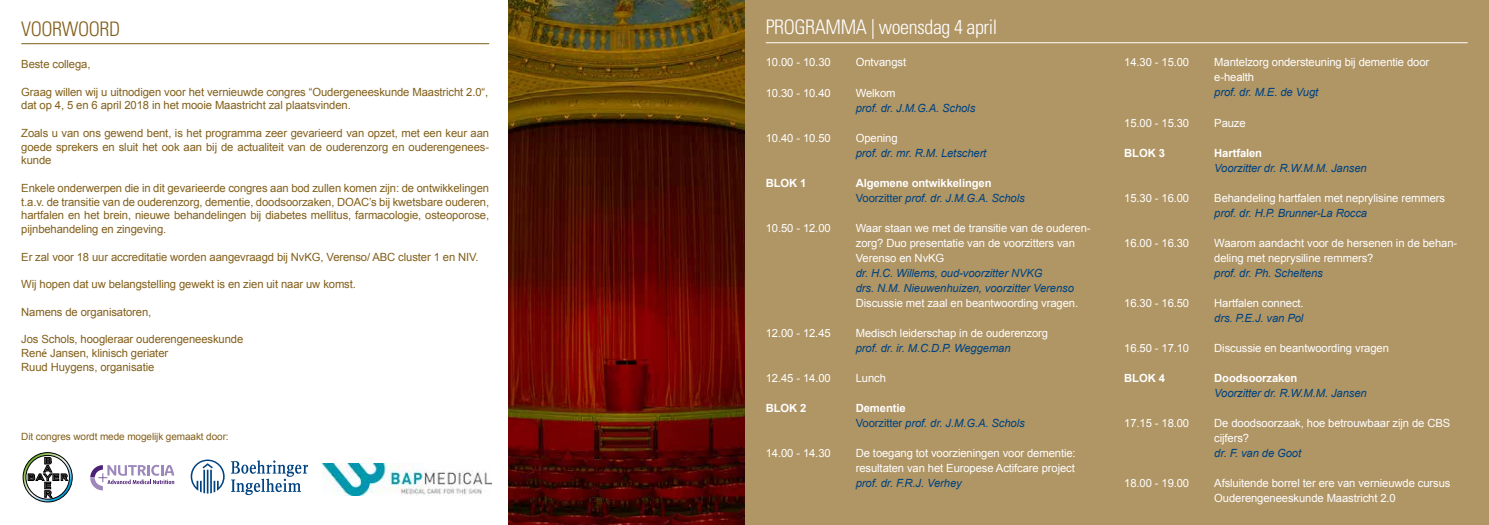
<style>
.page{position:relative;width:1489px;height:525px;background:#fff}
.page>*{position:absolute;margin:0;border:0;box-sizing:border-box;transform-origin:0 0}
.t1{font:300 condensed 20px "Univers LT Std";letter-spacing:-.02em;color:#fff}
.t2{font:300 condensed 20px "Univers LT Std";letter-spacing:-.02em;color:#825f1a}
.t3{font:11.25px/13.8px "Arial";letter-spacing:-.01em;color:#825f1a}
.t4{font:11.25px/15px "Arial";letter-spacing:-.01em;color:#fff}
.t5{font:italic 11.25px/15px "Arial";letter-spacing:-.01em;color:#004380}
.t6{font:700 11.25px/15px "Arial";letter-spacing:-.01em;color:#fff}
.t7{font:10px "Arial";letter-spacing:-.01em;color:#825f1a}
.s1{font-family:"The Sans Plain"}
.s2{font-weight:400;color:#004380}
.s3{font-weight:400;font-style:italic;color:#004380}
.s4{font-weight:700;font-style:normal;color:#fff}
.s5{font-style:normal}
</style>
<div class="page">
<div style="left:744px;top:0;width:744px;height:524px;background:#b09565"></div>
<img style="left:508px;top:0;width:236px;height:524px">
<img style="left:322px;top:463px;width:169px;height:31px">
<svg style="left:23px;top:452px;width:49px;height:50px"></svg>
<svg style="left:90px;top:464px;width:84px;height:26px"></svg>
<svg style="left:191px;top:459px;width:34px;height:34px"></svg>
<svg style="left:231px;top:460px;width:77px;height:34px"></svg>
<hr style="left:21px;top:43px;width:468px;height:1px;background:#825f1a">
<hr style="left:765px;top:42px;width:702px;height:1px;background:#fff">
<h1 class="t2" style="left:21px;top:17px;width:101px">VOORWOORD</h1>
<p class="t3" style="left:21px;top:57px;width:71px">Beste collega,</p>
<p class="t3" style="left:21px;top:85px;width:468px">Graag willen wij u uitnodigen voor het vernieuwde congres “Oudergeneeskunde Maastricht 2.0“, dat op 4, 5 en 6 april 2018 in het mooie Maastricht zal plaatsvinden.</p>
<p class="t3" style="left:21px;top:126px;width:469px;text-align:justify">Zoals u van ons gewend bent, is het programma zeer gevarieerd van opzet, met een keur aan goede sprekers en sluit het ook aan bij de actualiteit van de ouderenzorg en ouderengenees&shy;kunde</p>
<p class="t3" style="left:21px;top:181px;width:469px;text-align:justify">Enkele onderwerpen die in dit gevarieerde congres aan bod zullen komen zijn: de ontwikkelingen t.a.v. de transitie van de ouderenzorg, dementie, doodsoorzaken, DOAC’s bij kwetsbare ouderen, hartfalen en het brein, nieuwe behandelingen bij diabetes mellitus, farmacologie, osteoporose, pijnbehandeling en zingeving.</p>
<p class="t3" style="left:21px;top:250px;width:459px">Er zal voor 18 uur accreditatie worden aangevraagd bij NvKG, Verenso/ ABC cluster 1 en NIV.</p>
<p class="t3" style="left:21px;top:277px;width:336px">Wij hopen dat uw belangstelling gewekt is en zien uit naar uw komst.</p>
<p class="t3" style="left:21px;top:305px;width:131px">Namens de organisatoren,</p>
<p class="t3" style="left:21px;top:332px;width:223px">Jos Schols, hoogleraar ouderengeneeskunde<br>Ren<span class="s1">é</span> Jansen, klinisch geriater<br>Ruud Huygens, organisatie</p>
<p class="t7" style="left:21px;top:429px;width:209px">Dit congres wordt mede mogelijk gemaakt door:</p>
<h1 class="t1" style="left:765px;top:15px;width:233px">PROGRAMMA | woensdag 4 april</h1>
<p class="t4" style="left:765px;top:55px;width:66px">10.00 - 10.30</p>
<p class="t4" style="left:855px;top:55px;width:52px">Ontvangst</p>
<p class="t4" style="left:765px;top:85px;width:66px">10.30 - 10.40</p>
<p class="t4" style="left:855px;top:85px;width:41px">Welkom</p>
<p class="t5" style="left:855px;top:100px;width:121px">prof. dr. J.M.G.A. Schols</p>
<p class="t4" style="left:765px;top:130px;width:66px">10.40 - 10.50</p>
<p class="t4" style="left:855px;top:130px;width:43px">Opening</p>
<p class="t5" style="left:855px;top:145px;width:132px">prof. dr. mr. R.M. Letschert</p>
<p class="t6" style="left:765px;top:175px;width:42px">BLOK 1</p>
<p class="t6" style="left:855px;top:175px;width:170px">Algemene ontwikkelingen<br><span class="s2">Voorzitter</span> <span class="s3">prof. dr. J.M.G.A. Schols</span></p>
<p class="t4" style="left:765px;top:220px;width:66px">10.50 - 12.00</p>
<p class="t4" style="left:855px;top:220px;width:236px">Waar staan we met de transitie van de ouderen&shy;zorg? Duo presentatie van de voorzitters van<br>Verenso en NvKG</p>
<p class="t5" style="left:855px;top:265px;width:220px">dr. H.C. Willems, oud-voorzitter NVKG<br>drs. N.M. Nieuwenhuizen, voorzitter Verenso</p>
<p class="t4" style="left:855px;top:295px;width:224px">Discussie met zaal en beantwoording vragen.</p>
<p class="t4" style="left:765px;top:325px;width:66px">12.00 - 12.45</p>
<p class="t4" style="left:855px;top:325px;width:194px">Medisch leiderschap in de ouderenzorg</p>
<p class="t5" style="left:855px;top:340px;width:156px">prof. dr. ir. M.C.D.P. Weggeman</p>
<p class="t4" style="left:765px;top:370px;width:66px">12.45 - 14.00</p>
<p class="t4" style="left:855px;top:370px;width:32px">Lunch</p>
<p class="t6" style="left:765px;top:400px;width:42px">BLOK 2</p>
<p class="t5" style="left:855px;top:400px;width:170px"><span class="s4">Dementie<br></span><span class="s5">Voorzitter</span> prof. dr. J.M.G.A. Schols</p>
<p class="t4" style="left:765px;top:445px;width:66px">14.00 - 14.30</p>
<p class="t4" style="left:855px;top:445px;width:221px">De toegang tot voorzieningen voor dementie: resultaten van het Europese Actifcare project</p>
<p class="t5" style="left:855px;top:475px;width:107px">prof. dr. F.R.J. Verhey</p>
<p class="t4" style="left:1124px;top:55px;width:66px">14.30 - 15.00</p>
<p class="t4" style="left:1214px;top:55px;width:216px">Mantelzorg ondersteuning bij dementie door e-health</p>
<p class="t5" style="left:1214px;top:85px;width:105px">prof. dr. M.E. de Vugt</p>
<p class="t4" style="left:1124px;top:115px;width:66px">15.00 - 15.30</p>
<p class="t4" style="left:1214px;top:115px;width:33px">Pauze</p>
<p class="t6" style="left:1124px;top:145px;width:42px">BLOK 3</p>
<p class="t6" style="left:1214px;top:145px;width:49px">Hartfalen</p>
<p class="t5" style="left:1214px;top:160px;width:154px">Voorzitter dr. R.W.M.M. Jansen</p>
<p class="t4" style="left:1124px;top:190px;width:66px">15.30 - 16.00</p>
<p class="t4" style="left:1214px;top:190px;width:232px">Behandeling hartfalen met neprylisine remmers</p>
<p class="t5" style="left:1214px;top:205px;width:154px">prof. dr. H.P. Brunner-La Rocca</p>
<p class="t4" style="left:1124px;top:235px;width:66px">16.00 - 16.30</p>
<p class="t4" style="left:1214px;top:235px;width:244px">Waarom aandacht voor de hersenen in de behan&shy;deling met neprysiline remmers?</p>
<p class="t5" style="left:1214px;top:265px;width:110px">prof. dr. Ph. Scheltens</p>
<p class="t4" style="left:1124px;top:295px;width:66px">16.30 - 16.50</p>
<p class="t4" style="left:1214px;top:295px;width:91px">Hartfalen connect.</p>
<p class="t5" style="left:1214px;top:310px;width:91px">drs. P.E.J. van Pol</p>
<p class="t4" style="left:1124px;top:340px;width:66px">16.50 - 17.10</p>
<p class="t4" style="left:1214px;top:340px;width:176px">Discussie en beantwoording vragen</p>
<p class="t6" style="left:1124px;top:370px;width:42px">BLOK 4</p>
<p class="t6" style="left:1214px;top:370px;width:85px">Doodsoorzaken</p>
<p class="t5" style="left:1214px;top:385px;width:154px">Voorzitter dr. R.W.M.M. Jansen</p>
<p class="t4" style="left:1124px;top:415px;width:66px">17.15 - 18.00</p>
<p class="t4" style="left:1214px;top:415px;width:237px">De doodsoorzaak, hoe betrouwbaar zijn de CBS cijfers?</p>
<p class="t5" style="left:1214px;top:445px;width:88px">dr. F. van de Goot</p>
<p class="t4" style="left:1124px;top:475px;width:66px">18.00 - 19.00</p>
<p class="t4" style="left:1214px;top:475px;width:238px">Afsluitende borrel ter ere van vernieuwde cursus<br>Ouderengeneeskunde Maastricht 2.0</p>
</div>
